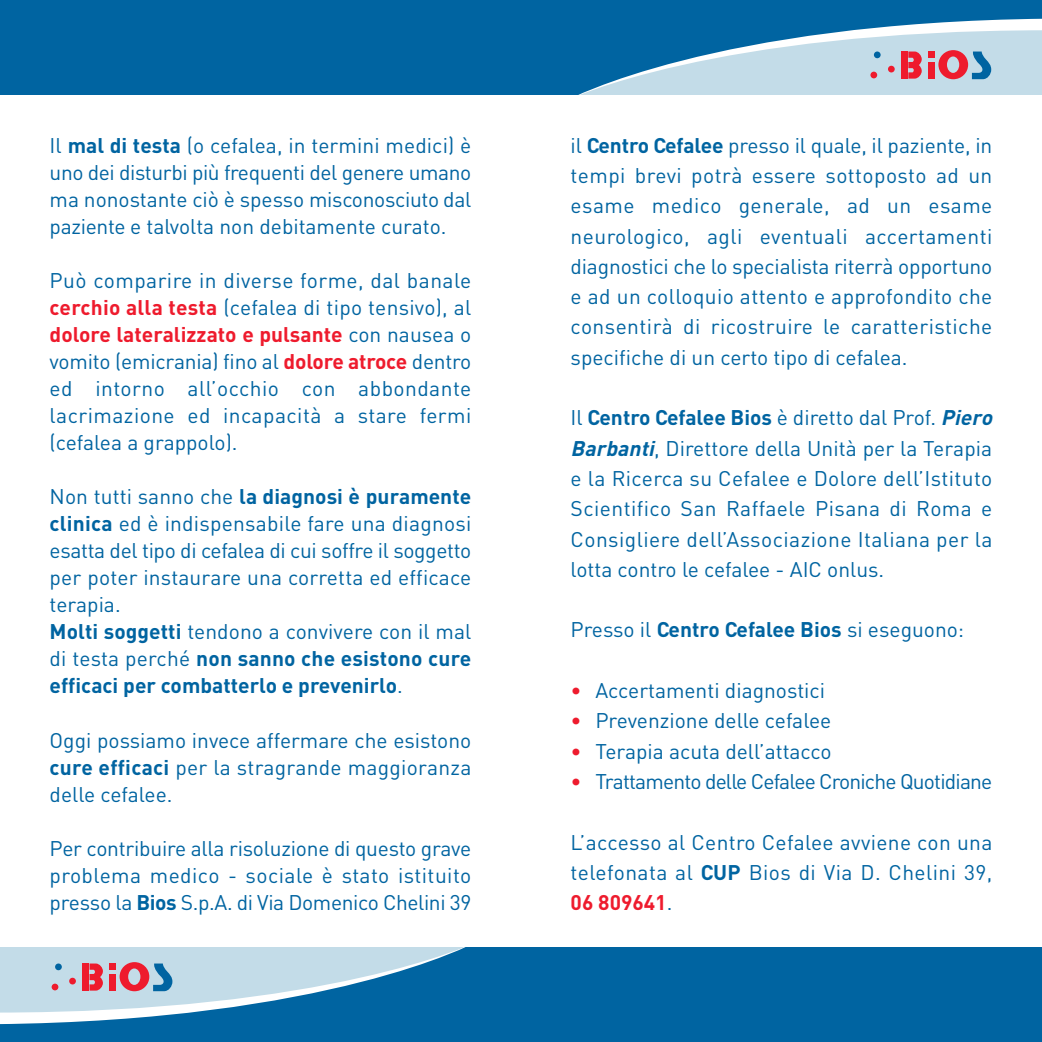
<style>
.page{position:relative;width:1042px;height:1042px;background:#fff}
.page>*{position:absolute;margin:0;border:0;box-sizing:border-box;transform-origin:0 0}
.t1{font:21px/27.1px "DIN";color:#0064a1;text-align:justify}
.t2{font:21px/30.3px "DIN";letter-spacing:.02em;color:#0064a1}
.t3{font:21px "DIN";letter-spacing:-.04em;color:#0064a1}
.s1{font-weight:700}
.s2{font-weight:700;color:#ee1b2d}
.s3{font-weight:700;font-style:italic}
.s4{color:#ee1b2d}
</style>
<div class="page">
<div style="left:521px;top:0;width:521px;height:94px;background:#0064a1"></div>
<div style="left:0;top:0;width:528px;height:94px;background:#0064a1"></div>
<svg style="left:580px;top:19px;width:462px;height:75px"></svg>
<div style="left:0;top:947px;width:522px;height:95px;background:#0064a1"></div>
<div style="left:521px;top:947px;width:521px;height:95px;background:#0064a1"></div>
<svg style="left:0;top:947px;width:466px;height:77px"></svg>
<p class="t1" style="left:50px;top:134px;width:423px">Il <span class="s1">mal di testa</span> (o cefalea, in termini medici) è uno dei disturbi più frequenti del genere umano ma nonostante ciò è spesso misconosciuto dal paziente e talvolta non debitamente curato.</p>
<p class="t1" style="left:50px;top:269px;width:423px">Può comparire in diverse forme, dal banale <span class="s2">cerchio alla testa</span> (cefalea di tipo tensivo), al <span class="s2">dolore lateralizzato e pulsante</span> con nausea o vomito (emicrania) fino al <span class="s2">dolore atroce</span> dentro ed intorno all’occhio con abbondante lacrimazione ed incapacità a stare fermi (cefalea a grappolo).</p>
<p class="t1" style="left:50px;top:485px;width:423px;text-align:left">Non tutti sanno che <span class="s1">la diagnosi è puramente clinica</span> ed è indispensabile fare una diagnosi esatta del tipo di cefalea di cui soffre il soggetto per poter instaurare una corretta ed efficace terapia.<br><span class="s1">Molti soggetti</span> tendono a convivere con il mal di testa perché <span class="s1">non sanno che esistono cure efficaci per combatterlo e prevenirlo</span>.</p>
<p class="t1" style="left:50px;top:729px;width:423px">Oggi possiamo invece affermare che esistono <span class="s1">cure efficaci</span> per la stragrande maggioranza delle cefalee.</p>
<p class="t1" style="left:50px;top:837px;width:423px">Per contribuire alla risoluzione di questo grave problema medico - sociale è stato istituito presso la <span class="s1">Bios</span> S.p.A. di Via Domenico Chelini 39</p>
<p class="t1" style="left:570px;top:132px;width:423px;line-height:30.3px">il <span class="s1">Centro Cefalee</span> presso il quale, il paziente, in tempi brevi potrà essere sottoposto ad un esame medico generale, ad un esame neurologico, agli eventuali accertamenti diagnostici che lo specialista riterrà opportuno e ad un colloquio attento e approfondito che consentirà di ricostruire le caratteristiche specifiche di un certo tipo di cefalea.</p>
<p class="t2" style="left:570px;top:405px;width:427px">Il <span class="s1">Centro Cefalee Bios</span> è diretto dal Prof. <span class="s3">Piero Barbanti</span>, Direttore della Unità per la Terapia e la Ricerca su Cefalee e Dolore dell’Istituto Scientifico San Raffaele Pisana di Roma e Consigliere dell’Associazione Italiana per la lotta contro le cefalee - AIC onlus.</p>
<p class="t1" style="left:570px;top:619px;width:395px">Presso il <span class="s1">Centro Cefalee Bios</span> si eseguono:</p>
<p class="t1" style="left:570px;top:679px;width:256px"><span class="s4">•</span> Accertamenti diagnostici</p>
<p class="t1" style="left:570px;top:710px;width:262px"><span class="s4">•</span> Prevenzione delle cefalee</p>
<p class="t1" style="left:570px;top:740px;width:263px"><span class="s4">•</span> Terapia acuta dell’attacco</p>
<p class="t3" style="left:570px;top:774px;width:423px"><span class="s4">•</span> Trattamento delle Cefalee Croniche Quotidiane</p>
<p class="t1" style="left:570px;top:829px;width:423px;line-height:30.3px">L’accesso al Centro Cefalee avviene con una telefonata al <span class="s1">CUP</span> Bios di Via D. Chelini 39, <span class="s2">06 809641</span>.</p>
</div>
